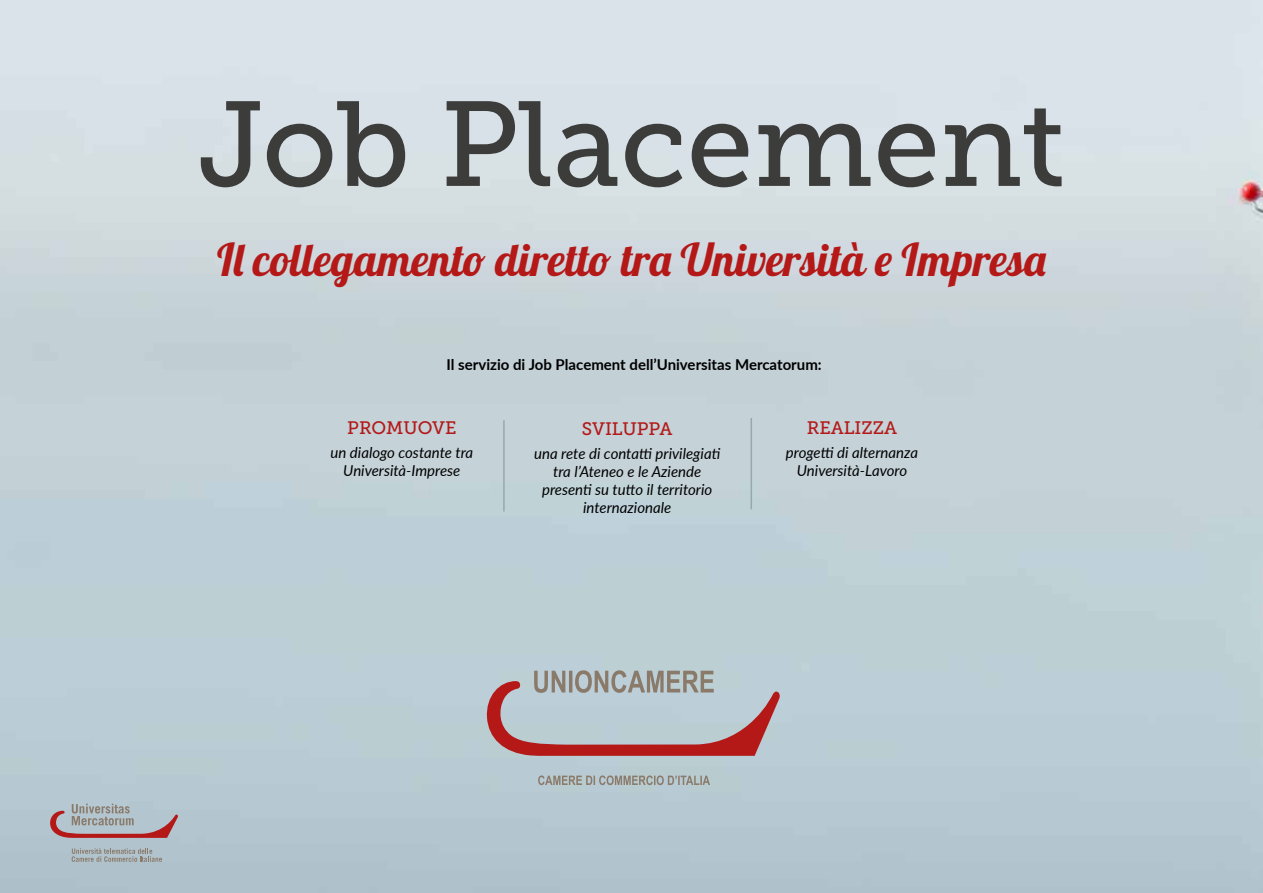
<style>
.page{position:relative;width:1263px;height:893px;background:#fff}
.page>*{position:absolute;margin:0;border:0;box-sizing:border-box;transform-origin:0 0}
.t1{font:120px "Museo Slab 500";color:#3c3c3b}
.t2{font:45px "Lobster 1.4";letter-spacing:.02em;color:#b41918}
.t3{font:18px "Museo Slab 500";color:#b41918}
.t4{font:italic 15px/18px "Lato";color:#000;text-align:center}
.t5{font:700 15px "Lato";color:#000}
</style>
<div class="page">
<img style="left:0;top:0;width:1263px;height:893px">
<svg style="left:538px;top:775px;width:172px;height:10px;background:#a4a7a5"></svg>
<svg style="left:486px;top:670px;width:294px;height:86px;background:#b5a3a7"></svg>
<svg style="left:50px;top:804px;width:128px;height:34px;background:#ae9ea3"></svg>
<svg style="left:72px;top:848px;width:90px;height:14px"></svg>
<hr style="left:503px;top:420px;width:2px;height:92px;background:#97a8af">
<hr style="left:750px;top:418px;width:2px;height:91px;background:#97a8af">
<h1 class="t1" style="left:198px;top:78px;width:868px">Job Placement</h1>
<h2 class="t2" style="left:217px;top:231px;width:830px">Il collegamento diretto tra Università e Impresa</h2>
<p class="t5" style="left:446px;top:354px;width:377px">Il servizio di Job Placement dell’Universitas Mercatorum:</p>
<p class="t3" style="left:347px;top:418px;width:111px">PROMUOVE</p>
<p class="t4" style="left:331px;top:443px;width:144px">un dialogo costante tra<br>Università-Imprese</p>
<p class="t3" style="left:582px;top:419px;width:92px">SVILUPPA</p>
<p class="t4" style="left:534px;top:444px;width:188px">una rete di contatti privilegiati tra l’Ateneo e le Aziende presenti su tutto il territorio internazionale</p>
<p class="t3" style="left:807px;top:418px;width:92px">REALIZZA</p>
<p class="t4" style="left:786px;top:443px;width:134px">progetti di alternanza<br>Università-Lavoro</p>
</div>
